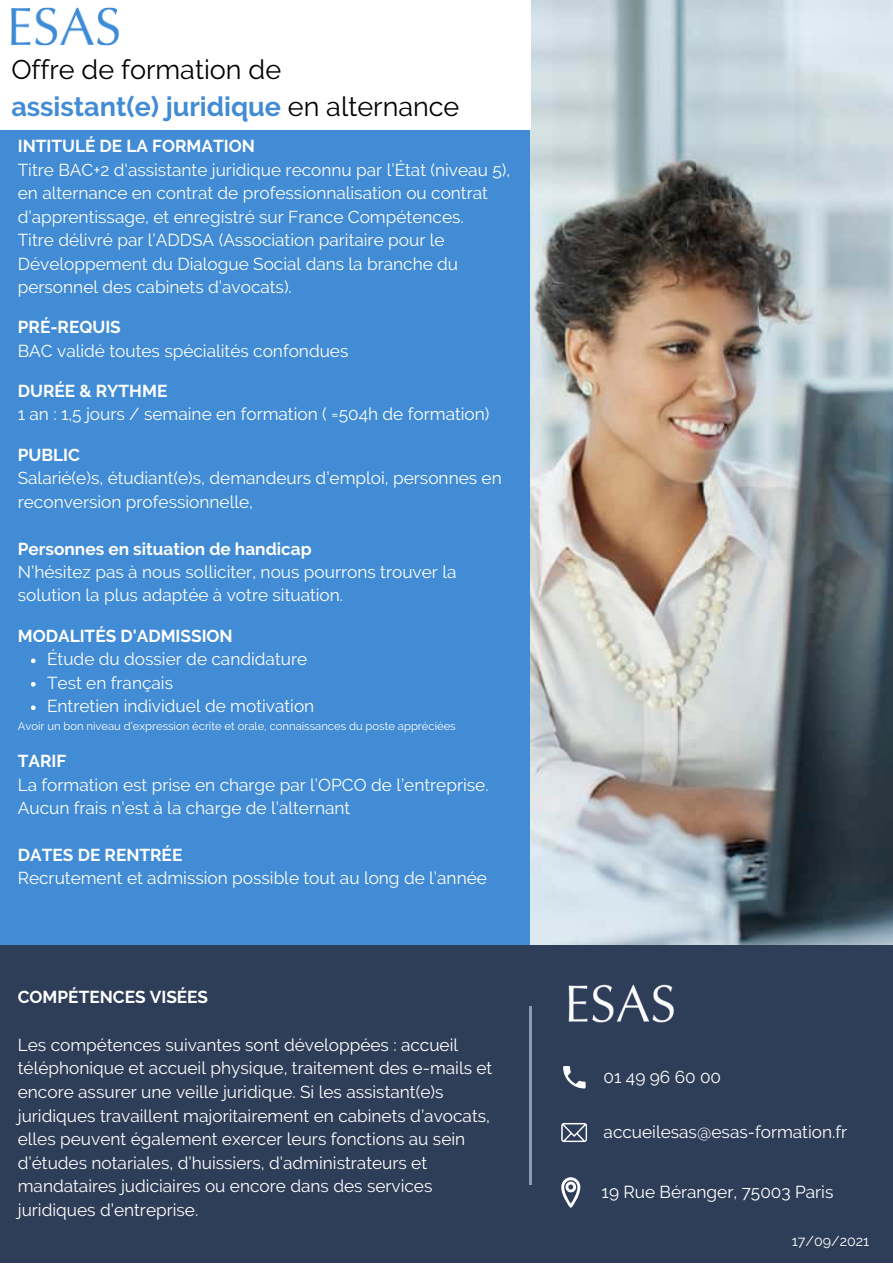
<style>
.page{position:relative;width:893px;height:1264px;background:#fff}
.page>*{position:absolute;margin:0;border:0;box-sizing:border-box;transform-origin:0 0}
.t1{font:700 27px "Raleway";color:#418cd4}
.t2{font:27px "Raleway";color:#000}
.t3{font:17.25px/23.4px "Raleway";color:#fff}
.t4{font:700 17.25px "Raleway";color:#fff}
.t5{font:14.25px "Raleway";color:#fff}
.t6{font:11.25px "Raleway";color:#fff}
.s1{font-weight:400;color:#000}
</style>
<div class="page">
<div style="left:0;top:0;width:892px;height:1262px;background:#418cd4"></div>
<img style="left:530px;top:0;width:362px;height:944px">
<div style="left:0;top:0;width:531px;height:129px;background:#fff"></div>
<div style="left:0;top:944px;width:892px;height:318px;background:#2f3e58"></div>
<hr style="left:529px;top:1006px;width:2px;height:179px;background:#8c99b4">
<img style="left:568px;top:984px;width:106px;height:39px">
<svg style="left:563px;top:1066px;width:22px;height:22px"></svg>
<svg style="left:561px;top:1123px;width:26px;height:19px"></svg>
<svg style="left:31px;top:658px;width:5px;height:5px"></svg>
<svg style="left:31px;top:682px;width:5px;height:4px"></svg>
<svg style="left:31px;top:705px;width:5px;height:5px"></svg>
<svg style="left:561px;top:1177px;width:19px;height:30px"></svg>
<img style="left:11px;top:7px;width:107px;height:38px">
<p class="t2" style="left:11px;top:54px;width:271px">Offre de formation de</p>
<p class="t1" style="left:11px;top:91px;width:449px">assistant(e) juridique <span class="s1">en alternance</span></p>
<p class="t4" style="left:18px;top:136px;width:238px">INTITULÉ DE LA FORMATION</p>
<p class="t3" style="left:18px;top:158px;width:494px">Titre BAC+2 d'assistante juridique reconnu par l’État (niveau 5), en alternance en contrat de professionnalisation ou contrat d’apprentissage, et enregistré sur France Compétences.</p>
<p class="t3" style="left:18px;top:228px;width:442px">Titre délivré par l’ADDSA (Association paritaire pour le<br>Développement du Dialogue Social dans la branche du personnel des cabinets d’avocats).</p>
<p class="t4" style="left:18px;top:317px;width:104px">PRÉ-REQUIS</p>
<p class="t3" style="left:18px;top:339px;width:332px">BAC validé toutes spécialités confondues</p>
<p class="t4" style="left:18px;top:381px;width:151px">DURÉE &amp; RYTHME</p>
<p class="t3" style="left:18px;top:402px;width:473px">1 an : 1,5 jours / semaine en formation ( =504h de formation)</p>
<p class="t4" style="left:18px;top:444px;width:64px">PUBLIC</p>
<p class="t3" style="left:18px;top:466px;width:485px">Salarié(e)s, étudiant(e)s, demandeurs d’emploi, personnes en reconversion professionnelle,</p>
<p class="t4" style="left:18px;top:538px;width:295px">Personnes en situation de handicap</p>
<p class="t3" style="left:18px;top:560px;width:440px">N’hésitez pas à nous solliciter, nous pourrons trouver la solution la plus adaptée à votre situation.</p>
<p class="t4" style="left:18px;top:625px;width:216px">MODALITÉS D'ADMISSION</p>
<p class="t3" style="left:47px;top:647px;width:261px">Étude du dossier de candidature</p>
<p class="t3" style="left:47px;top:670px;width:127px">Test en français</p>
<p class="t3" style="left:47px;top:694px;width:269px">Entretien individuel de motivation</p>
<p class="t6" style="left:18px;top:719px;width:439px">Avoir un bon niveau d’expression écrite et orale, connaissances du poste appréciées</p>
<p class="t4" style="left:18px;top:751px;width:50px">TARIF</p>
<p class="t3" style="left:18px;top:772px;width:472px">La formation est prise en charge par l’OPCO de l’entreprise.<br>Aucun frais n’est à la charge de l’alternant</p>
<p class="t4" style="left:18px;top:844px;width:166px">DATES DE RENTRÉE</p>
<p class="t3" style="left:18px;top:866px;width:470px">Recrutement et admission possible tout au long de l’année</p>
<p class="t4" style="left:18px;top:987px;width:192px">COMPÉTENCES VISÉES</p>
<p class="t3" style="left:18px;top:1032px;width:476px">Les compétences suivantes sont développées : accueil téléphonique et accueil physique, traitement des e-mails et encore assurer une veille juridique. Si les assistant(e)s juridiques travaillent majoritairement en cabinets d’avocats, elles peuvent également exercer leurs fonctions au sein d’études notariales, d’huissiers, d’administrateurs et mandataires judiciaires ou encore dans des services juridiques d’entreprise.</p>
<p class="t3" style="left:603px;top:1064px;width:119px">01 49 96 60 00</p>
<p class="t3" style="left:603px;top:1120px;width:245px">accueilesas@esas-formation.fr</p>
<p class="t3" style="left:601px;top:1179px;width:233px">19 Rue Béranger, 75003 Paris</p>
<p class="t5" style="left:791px;top:1232px;width:79px">17/09/2021</p>
</div>
